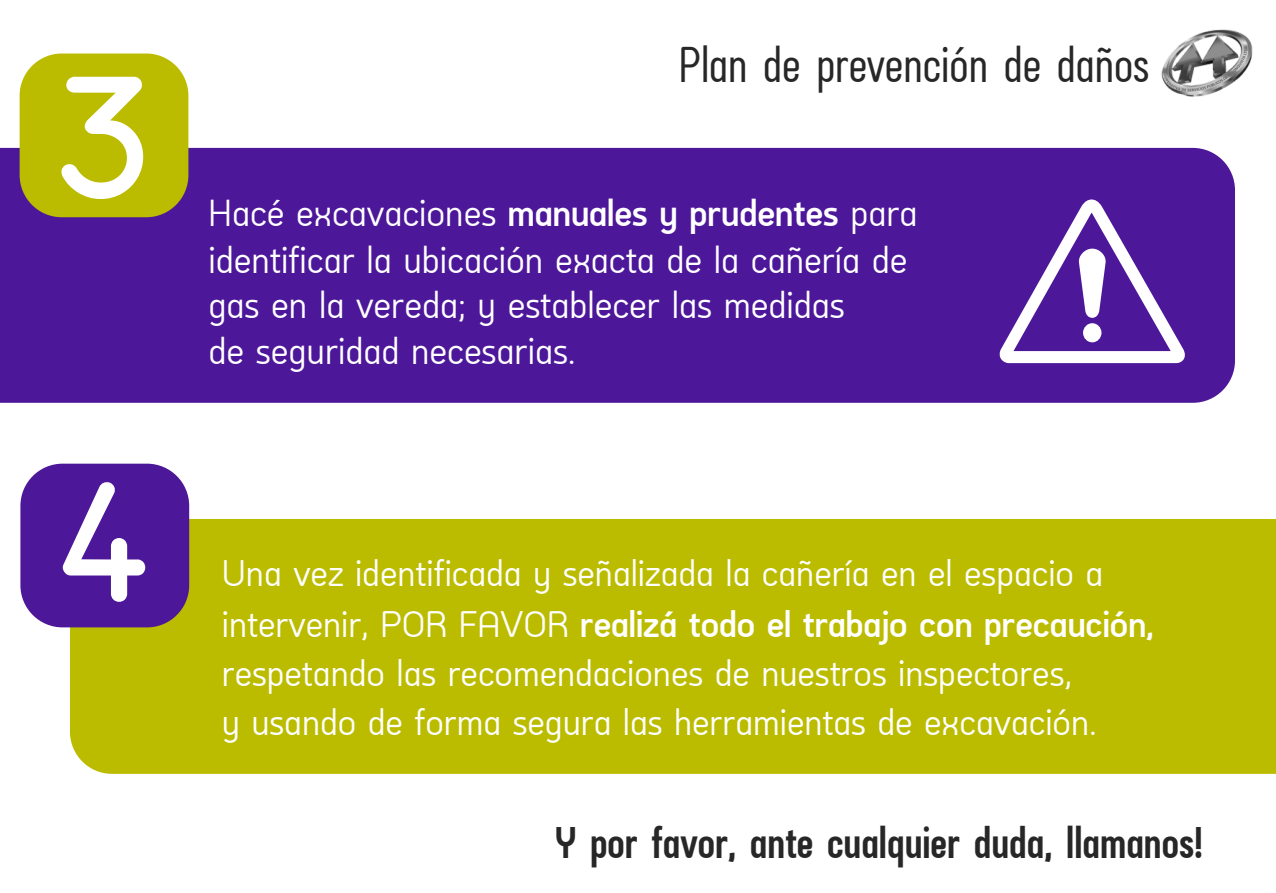
<style>
.page{position:relative;width:1276px;height:893px;background:#fff}
.page>*{position:absolute;margin:0;border:0;box-sizing:border-box;transform-origin:0 0}
.t1{font:189.22px "Aristotelica Pro Tx";color:#fff}
.t2{font:186.53px "Aristotelica Pro Tx";color:#fff}
.t3{font:48.82px "Arch TH Cond";color:#272727}
.t4{font:700 43.2px "Arch TH Cond";color:#272727}
.t5{font:36.68px/46.1px "Arch TH";color:#fff}
.t6{font:36px/49.5px "Arch TH";color:#fff}
.s1{font-weight:700}
</style>
<div class="page">
<div style="left:0;top:148px;width:1235px;height:255px;background:#4d179a"></div>
<div style="left:70px;top:519px;width:1206px;height:255px;background:#bb0"></div>
<div style="left:20px;top:464px;width:169px;height:163px;background:#4d179a;border-radius:42px"></div>
<div style="left:20px;top:54px;width:168px;height:163px;background:#bb0;border-radius:42px"></div>
<svg style="left:999px;top:199px;width:187px;height:164px"></svg>
<img style="left:1161px;top:29px;width:92px;height:68px">
<h1 class="t1" style="left:56px;top:76px;width:96px">3</h1>
<h2 class="t2" style="left:59px;top:481px;width:93px">4</h2>
<h3 class="t3" style="left:679px;top:36px;width:472px">Plan de prevención de daños</h3>
<p class="t5" style="left:209px;top:193px;width:710px">Hacé excavaciones <span class="s1">manuales y prudentes</span> para identificar la ubicación exacta de la cañería de gas en la vereda; y establecer las medidas<br>de seguridad necesarias.</p>
<p class="t6" style="left:222px;top:552px;width:934px">Una vez identificada y señalizada la cañería en el espacio a intervenir, POR FAVOR <span class="s1">realizá todo el trabajo con precaución, </span>respetando las recomendaciones de nuestros inspectores,<br>y usando de forma segura las herramientas de excavación.</p>
<p class="t4" style="left:555px;top:815px;width:649px">Y por favor, ante cualquier duda, llamanos!</p>
</div>
